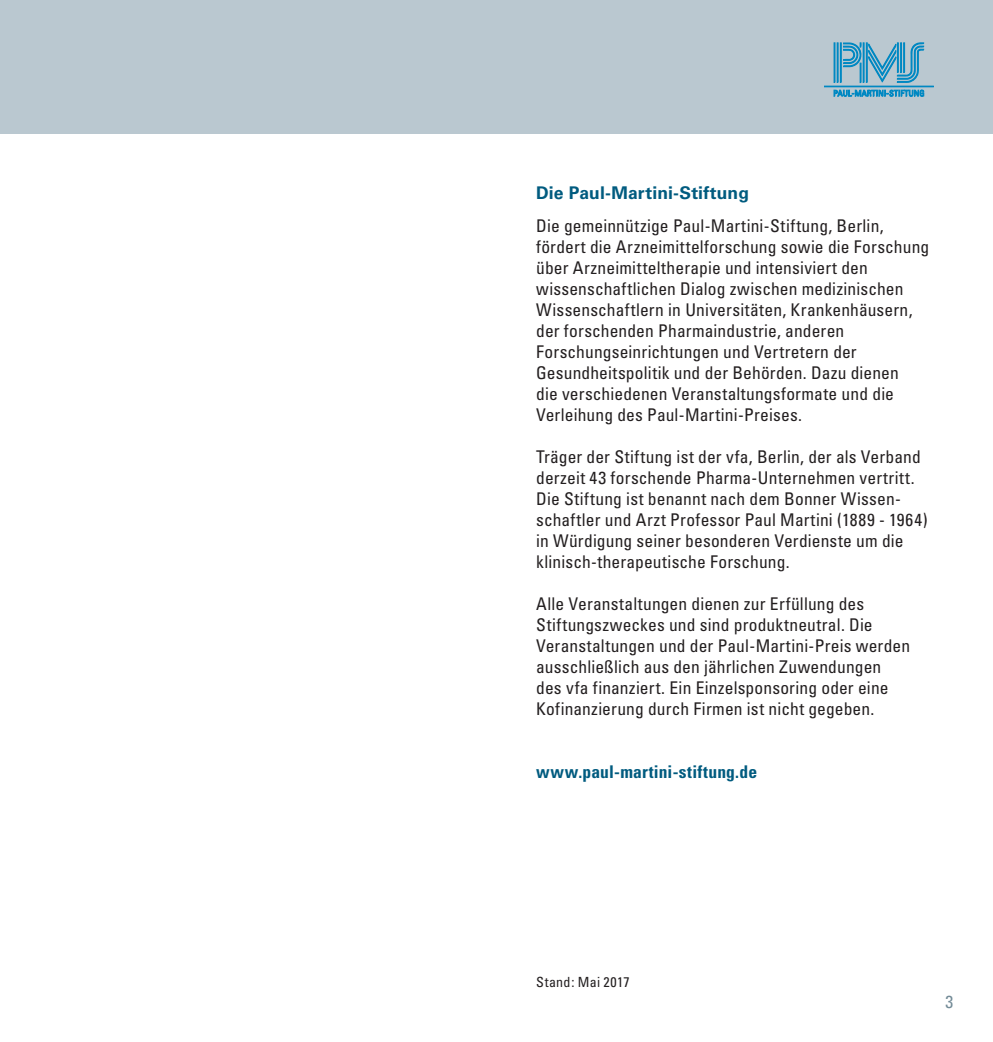
<style>
.page{position:relative;width:993px;height:1042px;background:#fff}
.page>*{position:absolute;margin:0;border:0;box-sizing:border-box;transform-origin:0 0}
.t1{font:condensed 17.5px/21px "Univers";letter-spacing:.005em;color:#231f20}
.t2{font:700 condensed 17.5px "Univers";letter-spacing:.015em;color:#005b7f}
.t3{font:700 17.5px "Univers";letter-spacing:.005em;color:#005b7f}
.t4{font:condensed 17.5px "Univers";color:#738b97}
.t5{font:condensed 14px "Univers";letter-spacing:.02em;color:#231f20}
</style>
<div class="page">
<div style="left:496px;top:0;width:496px;height:134px;background:#bac8d0"></div>
<div style="left:0;top:0;width:496px;height:134px;background:#bac8d0"></div>
<svg style="left:833px;top:43px;width:90px;height:40px"></svg>
<div style="left:823px;top:86px;width:110px;height:1px;border:1px solid #00aeef"></div>
<svg style="left:833px;top:90px;width:91px;height:6px"></svg>
<p class="t3" style="left:536px;top:183px;width:214px">Die Paul-Martini-Stiftung</p>
<p class="t1" style="left:536px;top:215px;width:394px">Die gemeinnützige Paul-Martini-Stiftung, Berlin, fördert die Arzneimittelforschung sowie die Forschung über Arzneimitteltherapie und intensiviert den wissenschaftlichen Dialog zwischen medizinischen Wissenschaftlern in Universitäten, Krankenhäusern, der forschenden Pharmaindustrie, anderen Forschungseinrichtungen und Vertretern der Gesundheitspolitik und der Behörden. Dazu dienen<br>die verschiedenen Veranstaltungsformate und die Verleihung des Paul-Martini-Preises.</p>
<p class="t1" style="left:536px;top:446px;width:393px">Träger der Stiftung ist der vfa, Berlin, der als Verband derzeit 43 forschende Pharma-Unternehmen vertritt.<br>Die Stiftung ist benannt nach dem Bonner Wissen&shy;schaftler und Arzt Professor Paul Martini (1889 - 1964) in Würdigung seiner besonderen Verdienste um die klinisch-therapeutische Forschung.</p>
<p class="t1" style="left:536px;top:593px;width:375px">Alle Veranstaltungen dienen zur Erfüllung des Stiftungszweckes und sind produktneutral. Die Veranstaltungen und der Paul-Martini-Preis werden ausschließlich aus den jährlichen Zuwendungen des vfa finanziert. Ein Einzelsponsoring oder eine Kofinanzierung durch Firmen ist nicht gegeben.</p>
<p class="t2" style="left:536px;top:761px;width:222px">www.paul-martini-stiftung.de</p>
<p class="t5" style="left:536px;top:972px;width:95px">Stand: Mai 2017</p>
<p class="t4" style="left:945px;top:991px;width:9px">3</p>
</div>
